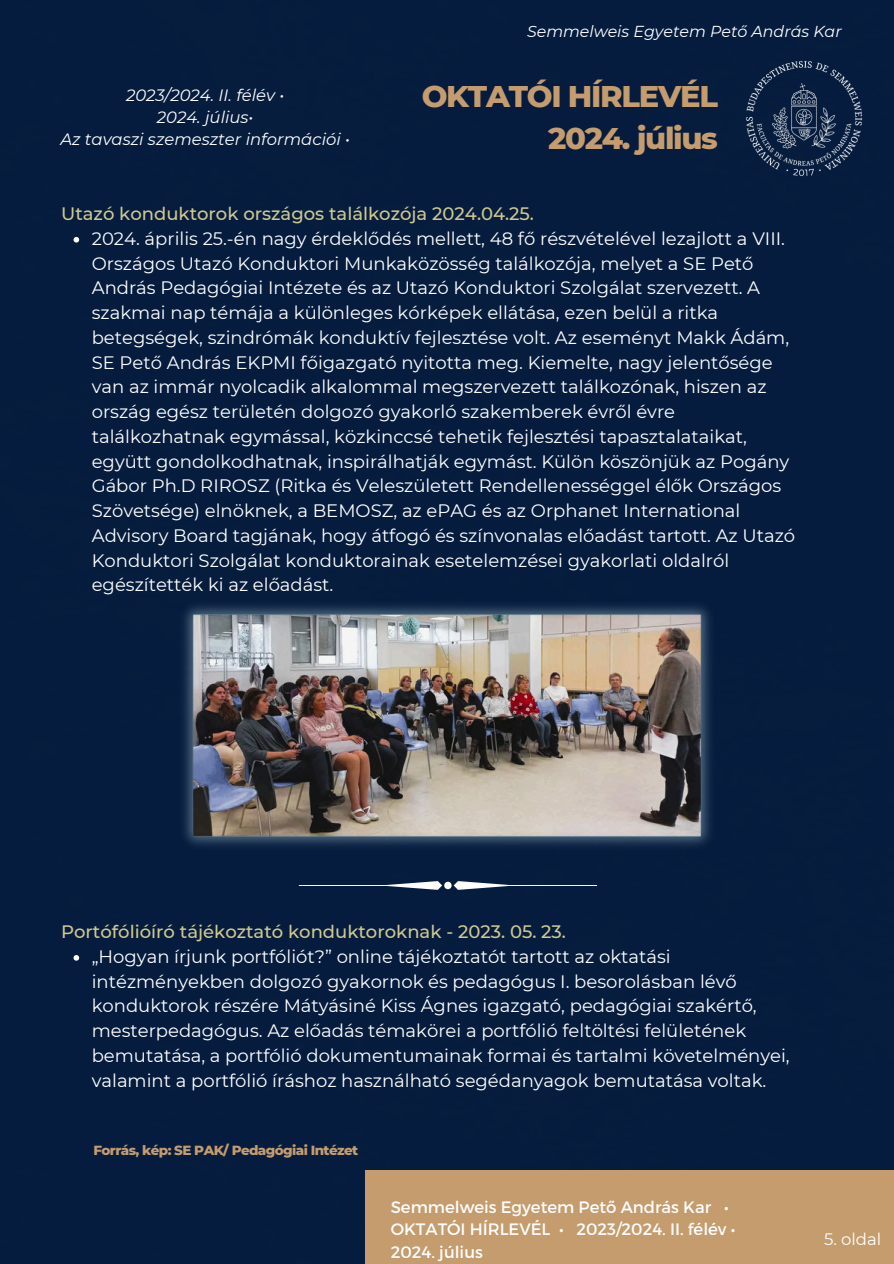
<style>
.page{position:relative;width:894px;height:1264px;background:#fff}
.page>*{position:absolute;margin:0;border:0;box-sizing:border-box;transform-origin:0 0}
.t1{font:800 30.45px/42.5px "Montserrat";letter-spacing:-.045em;color:#c59c6d;text-align:right}
.t2{font:18px/24.8px "Montserrat";color:#fff}
.t3{font:500 18px "Montserrat";color:#cfc88f}
.t4{font:16.5px/22.5px "Montserrat";color:#fff}
.t5{font:italic 16.5px/22.4px "Montserrat";color:#fff;text-align:center}
.t6{font:italic 15.9px "Montserrat";color:#fff}
.t7{font:800 13.5px "Montserrat";letter-spacing:-.045em;color:#c59c6d}
</style>
<div class="page">
<div style="left:0;top:0;width:893px;height:1263px;background:#051c3e"></div>
<div style="left:365px;top:1170px;width:528px;height:93px;background:#c59c6d"></div>
<img style="left:730px;top:45px;width:147px;height:146px">
<svg style="left:73px;top:237px;width:6px;height:5px"></svg>
<svg style="left:73px;top:955px;width:6px;height:5px"></svg>
<svg style="left:299px;top:881px;width:298px;height:8px"></svg>
<img style="left:148px;top:595px;width:597px;height:260px">
<p class="t5" style="left:60px;top:84px;width:291px">2023/2024. II. félév •<br>2024. július•<br>Az tavaszi szemeszter információi •</p>
<h2 class="t6" style="left:527px;top:21px;width:316px">Semmelweis Egyetem Pető András Kar</h2>
<p class="t1" style="left:421px;top:75px;width:297px">OKTATÓI HÍRLEVÉL<br>2024. július</p>
<h3 class="t3" style="left:61px;top:203px;width:474px">Utazó konduktorok országos találkozója 2024.04.25.</h3>
<h1 class="t2" style="left:92px;top:226px;width:704px">2024. április 25.-én nagy érdeklődés mellett, 48 fő részvételével lezajlott a VIII.<br>Országos Utazó Konduktori Munkaközösség találkozója, melyet a SE Pető András Pedagógiai Intézete és az Utazó Konduktori Szolgálat szervezett. A szakmai nap témája a különleges kórképek ellátása, ezen belül a ritka betegségek, szindrómák konduktív fejlesztése volt. Az eseményt Makk Ádám, SE Pető András EKPMI főigazgató nyitotta meg. Kiemelte, nagy jelentősége van az immár nyolcadik alkalommal megszervezett találkozónak, hiszen az ország egész területén dolgozó gyakorló szakemberek évről évre találkozhatnak egymással, közkinccsé tehetik fejlesztési tapasztalataikat, együtt gondolkodhatnak, inspirálhatják egymást. Külön köszönjük az Pogány Gábor Ph.D RIROSZ (Ritka és Veleszületett Rendellenességgel élők Országos Szövetsége) elnöknek, a BEMOSZ, az ePAG és az Orphanet International Advisory Board tagjának, hogy átfogó és színvonalas előadást tartott. Az Utazó Konduktori Szolgálat konduktorainak esetelemzései gyakorlati oldalról egészítették ki az előadást.</h1>
<p class="t3" style="left:61px;top:920px;width:506px">Portófólióíró tájékoztató konduktoroknak - 2023. 05. 23.</p>
<h2 class="t2" style="left:92px;top:944px;width:699px">„Hogyan írjunk portfóliót?” online tájékoztatót tartott az oktatási intézményekben dolgozó gyakornok és pedagógus I. besorolásban lévő konduktorok részére Mátyásiné Kiss Ágnes igazgató, pedagógiai szakértő, mesterpedagógus. Az előadás témakörei a portfólió feltöltési felületének bemutatása, a portfólió dokumentumainak formai és tartalmi követelményei, valamint a portfólió íráshoz használható segédanyagok bemutatása voltak.</h2>
<h3 class="t7" style="left:93px;top:1141px;width:266px">Forrás, kép: SE PAK/ Pedagógiai Intézet</h3>
<p class="t4" style="left:390px;top:1194px;width:346px">Semmelweis Egyetem Pető András Kar •<br>OKTATÓI HÍRLEVÉL • 2023/2024. II. félév •<br>2024. július</p>
<p class="t4" style="left:823px;top:1227px;width:59px">5. oldal</p>
</div>
